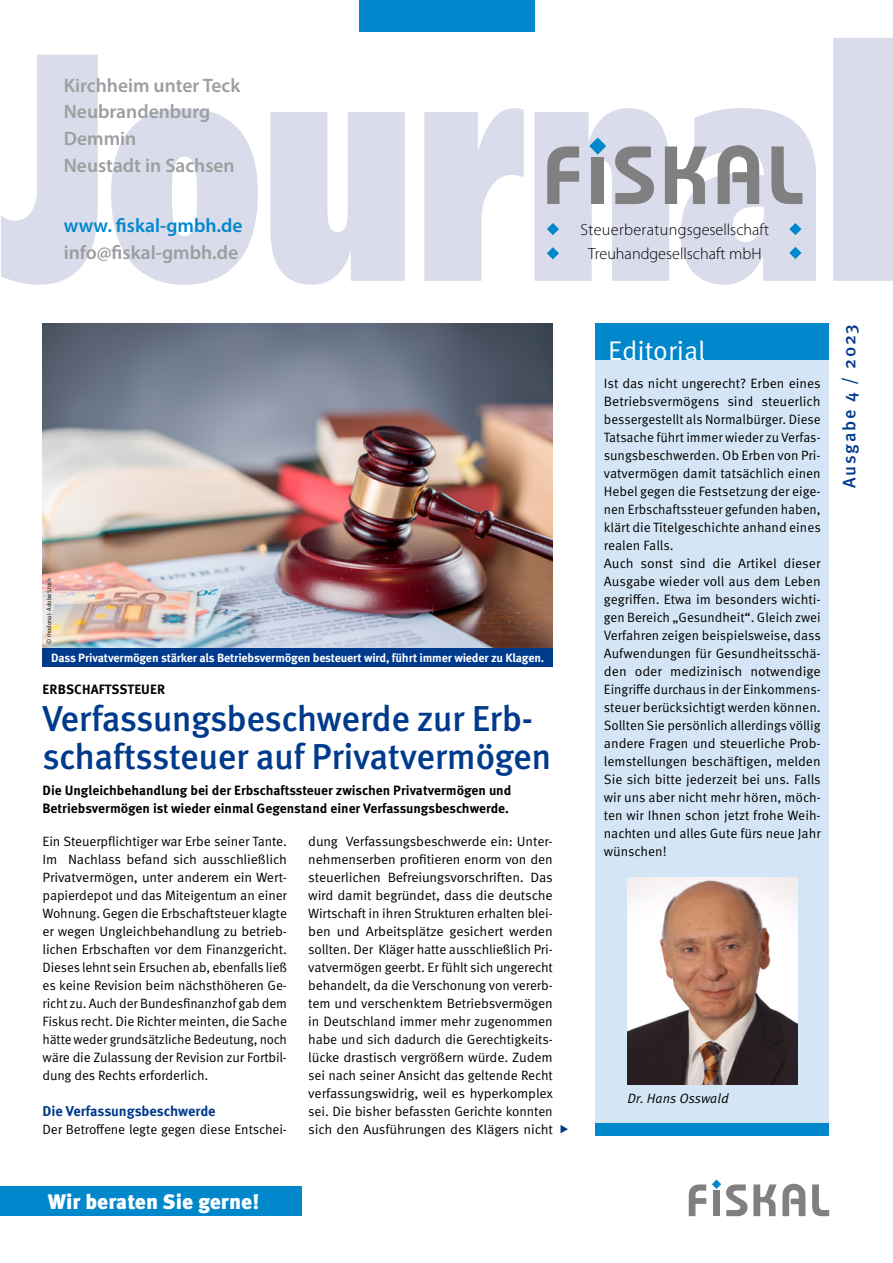
<style>
.page{position:relative;width:893px;height:1263px;background:#fff}
.page>*{position:absolute;margin:0;border:0;box-sizing:border-box;transform-origin:0 0}
.t1{font:500 36px/37.5px "Meta OT";letter-spacing:-.015em;color:#003a8c}
.t2{font:27px "Meta OT";color:#fff}
.t3{font:900 21px "Meta OT";color:#fff}
.t4{font:600 19.5px/26.7px "Myriad Pro";color:#9c9e9f}
.t5{font:600 19.5px "Myriad Pro";color:#0087cc}
.t6{font:500 18px "Meta OT";letter-spacing:.1em;color:#003a8c}
.t7{font:300 16.2px/24px "Myriad Pro";color:#000;text-align:center}
.t8{font:700 14.25px "Meta OT";letter-spacing:-.005em;color:#003a8c}
.t9{font:13.5px/18px "Meta OT";color:#000;text-align:justify}
.t10{font:700 13.5px/18px "Meta OT";color:#000}
.t11{font:italic 13.5px "Meta OT";color:#000}
.t12{font:700 12px "Meta OT";letter-spacing:-.015em;color:#fff}
.t13{font:6px "Meta OT";color:#000}
</style>
<div class="page">
<div style="left:595px;top:343px;width:234px;height:790px;background:#d4e6f5"></div>
<div style="left:595px;top:324px;width:234px;height:36px;background:#0087cc"></div>
<div style="left:0;top:1186px;width:302px;height:30px;background:#0087cc"></div>
<div style="left:595px;top:1123px;width:234px;height:12px;background:#0087cc"></div>
<svg style="left:1px;top:38px;width:892px;height:247px;fill:#dadceb"></svg>
<div style="left:359px;top:0;width:175px;height:32px;background:#0087cc"></div>
<svg style="left:589px;top:137px;width:17px;height:18px"></svg>
<svg style="left:547px;top:146px;width:32px;height:58px;background:#a6a6ad"></svg>
<div style="left:591px;top:158px;width:12px;height:46px;background:#808080"></div>
<svg style="left:615px;top:146px;width:39px;height:58px;background:#a6a6ad"></svg>
<svg style="left:665px;top:146px;width:42px;height:58px"></svg>
<svg style="left:718px;top:145px;width:41px;height:59px;background:#a2a2a6"></svg>
<svg style="left:771px;top:146px;width:31px;height:58px;background:#aeafb7"></svg>
<svg style="left:546px;top:222px;width:14px;height:14px"></svg>
<svg style="left:546px;top:246px;width:14px;height:14px"></svg>
<svg style="left:788px;top:222px;width:15px;height:14px"></svg>
<svg style="left:788px;top:246px;width:15px;height:14px"></svg>
<svg style="left:689px;top:1184px;width:17px;height:32px"></svg>
<svg style="left:712px;top:1179px;width:35px;height:37px"></svg>
<svg style="left:753px;top:1184px;width:52px;height:32px"></svg>
<svg style="left:812px;top:1184px;width:17px;height:32px"></svg>
<img style="left:627px;top:877px;width:170px;height:208px">
<img style="left:43px;top:323px;width:510px;height:325px">
<div style="left:43px;top:648px;width:510px;height:18px;background:#003a8c"></div>
<h3 class="t4" style="left:64px;top:71px;width:178px">Kirchheim unter Teck<br>Neubrandenburg<br>Demmin<br>Neustadt in Sachsen</h3>
<h3 class="t5" style="left:64px;top:213px;width:180px">www. fiskal-gmbh.de</h3>
<h3 class="t4" style="left:64px;top:239px;width:176px">info@fiskal-gmbh.de</h3>
<p class="t13" style="left:45px;top:644px;width:67px;rotate:-90deg">© thodonal- Adobe Stock</p>
<p class="t12" style="left:51px;top:650px;width:495px">Dass Privatvermögen stärker als Betriebsvermögen besteuert wird, führt immer wieder zu Klagen.</p>
<p class="t10" style="left:43px;top:681px;width:124px">ERBSCHAFTSSTEUER</p>
<h1 class="t1" style="left:43px;top:701px;width:511px">Verfassungsbeschwerde zur Erb&shy;schaftssteuer auf Privatvermögen</h1>
<p class="t10" style="left:43px;top:782px;width:470px">Die Ungleichbehandlung bei der Erbschaftssteuer zwischen Privatvermögen und<br>Betriebsvermögen ist wieder einmal Gegenstand einer Verfassungsbeschwerde.</p>
<p class="t9" style="left:43px;top:833px;width:246px">Ein Steuerpflichtiger war Erbe seiner Tante.<br>Im Nachlass befand sich ausschließlich Privatvermögen, unter anderem ein Wert&shy;papierdepot und das Miteigentum an einer Wohnung. Gegen die Erbschaftsteuer klagte er wegen Ungleichbehandlung zu betrieb&shy;lichen Erbschaften vor dem Finanzgericht.<br>Dieses lehnt sein Ersuchen ab, ebenfalls ließ es keine Revision beim nächsthöheren Ge&shy;richt zu. Auch der Bundesfinanzhof gab dem Fiskus recht. Die Richter meinten, die Sache hätte weder grundsätzliche Bedeutung, noch wäre die Zulassung der Revision zur Fortbil&shy;dung des Rechts erforderlich.</p>
<p class="t8" style="left:43px;top:1102px;width:175px">Die Verfassungsbeschwerde</p>
<p class="t9" style="left:43px;top:1121px;width:246px">Der Betroffene legte gegen diese Entschei-</p>
<p class="t9" style="left:308px;top:833px;width:246px">dung Verfassungsbeschwerde ein: Unter&shy;nehmenserben profitieren enorm von den steuerlichen Befreiungsvorschriften. Das wird damit begründet, dass die deutsche Wirtschaft in ihren Strukturen erhalten blei&shy;ben und Arbeitsplätze gesichert werden sollten. Der Kläger hatte ausschließlich Pri&shy;vatvermögen geerbt. Er fühlt sich ungerecht behandelt, da die Verschonung von vererb&shy;tem und verschenktem Betriebsvermögen in Deutschland immer mehr zugenommen habe und sich dadurch die Gerechtigkeits&shy;lücke drastisch vergrößern würde. Zudem sei nach seiner Ansicht das geltende Recht verfassungswidrig, weil es hyperkomplex sei. Die bisher befassten Gerichte konnten sich den Ausführungen des Klägers nicht</p>
<h3 class="t3" style="left:48px;top:1189px;width:213px">Wir beraten Sie gerne!</h3>
<p class="t7" style="left:581px;top:217px;width:190px">Steuerberatungsgesellschaft<br>Treuhandgesellschaft mbH</p>
<h2 class="t2" style="left:608px;top:334px;width:99px">Editorial</h2>
<p class="t9" style="left:604px;top:375px;width:218px;text-align:left">Ist das nicht ungerecht? Erben eines Betriebsvermögens sind steuerlich bessergestellt als Normalbürger. Diese Tatsache führt immer wieder zu Verfas&shy;sungsbeschwerden. Ob Erben von Pri&shy;vatvermögen damit tatsächlich einen Hebel gegen die Festsetzung der eige&shy;nen Erbschaftssteuer gefunden haben, klärt die Titelgeschichte anhand eines realen Falls.<br>Auch sonst sind die Artikel dieser Ausgabe wieder voll aus dem Leben gegriffen. Etwa im besonders wichti&shy;gen Bereich „Gesundheit“. Gleich zwei Verfahren zeigen beispielsweise, dass Aufwendungen für Gesundheitsschä&shy;den oder medizinisch notwendige Eingriffe durchaus in der Einkommens&shy;steuer berücksichtigt werden können.<br>Sollten Sie persönlich allerdings völlig andere Fragen und steuerliche Prob&shy;lemstellungen beschäftigen, melden Sie sich bitte jederzeit bei uns. Falls wir uns aber nicht mehr hören, möch&shy;ten wir Ihnen schon jetzt frohe Weih&shy;nachten und alles Gute fürs neue Jahr wünschen!</p>
<h3 class="t6" style="left:838px;top:488px;width:166px;rotate:-90deg">Ausgabe 4 / 2023</h3>
<p class="t11" style="left:627px;top:1089px;width:103px">Dr. Hans Osswald</p>
</div>
